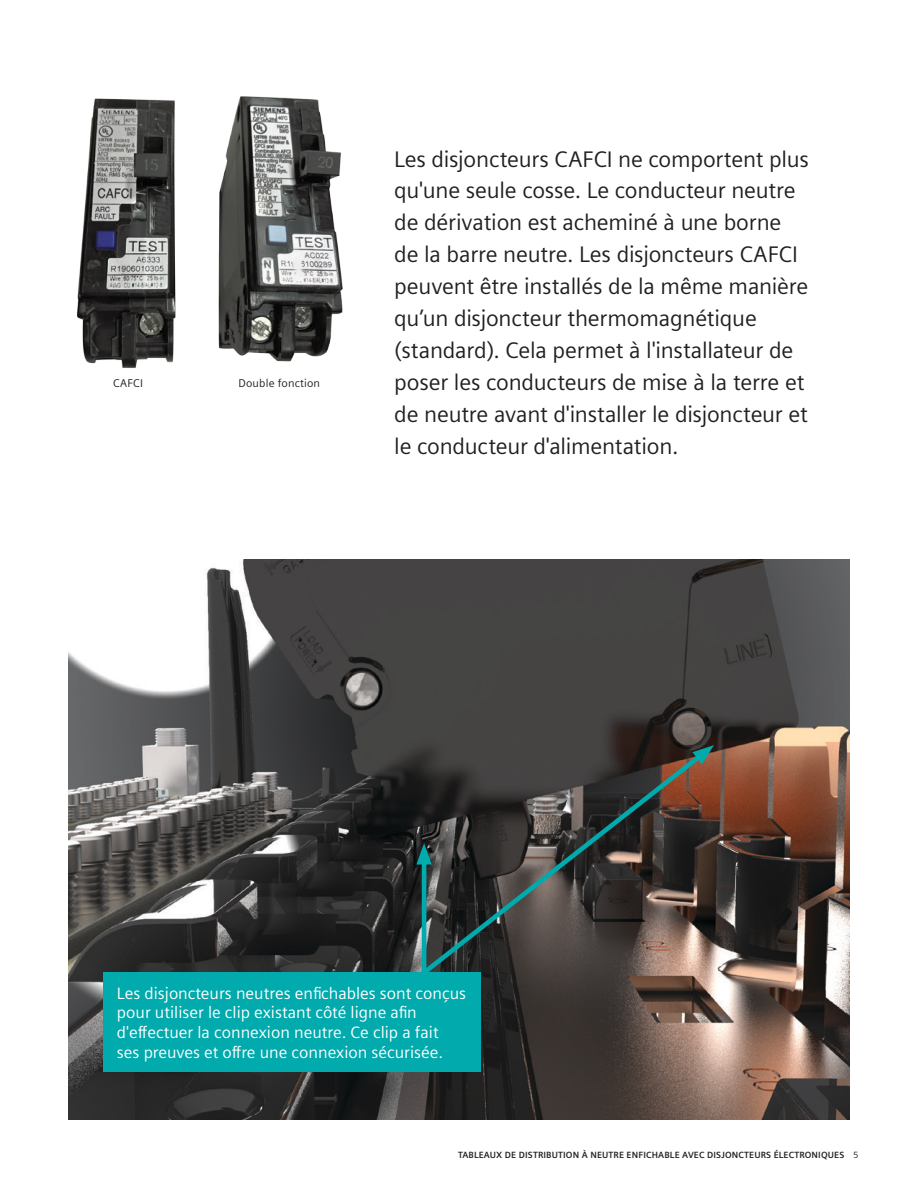
<style>
.page{position:relative;width:918px;height:1188px;background:#fff}
.page>*{position:absolute;margin:0;border:0;box-sizing:border-box;transform-origin:0 0}
.t1{font:22.5px/32px "Siemens Sans";letter-spacing:-.01em;color:#231f20}
.t2{font:16.5px/19.8px "Siemens Sans";color:#fff}
.t3{font:11.25px "Siemens Sans";letter-spacing:.015em;color:#231f20}
.t4{font:700 9px "Siemens Sans";letter-spacing:.015em;color:#231f20}
.s1{font-weight:400}
</style>
<div class="page">
<img style="left:77px;top:96px;width:266px;height:272px">
<img style="left:68px;top:559px;width:782px;height:561px">
<div style="left:103px;top:973px;width:377px;height:99px;background:#00aaad"></div>
<svg style="left:416px;top:843px;width:2px;height:22px"></svg>
<svg style="left:418px;top:747px;width:292px;height:232px;background:#43423e"></svg>
<svg style="left:692px;top:745px;width:22px;height:19px"></svg>
<p class="t3" style="left:113px;top:374px;width:31px">CAFCI</p>
<p class="t3" style="left:239px;top:374px;width:83px">Double fonction</p>
<p class="t1" style="left:394px;top:141px;width:416px">Les disjoncteurs CAFCI ne comportent plus qu'une seule cosse. Le conducteur neutre de dérivation est acheminé à une borne de la barre neutre. Les disjoncteurs CAFCI peuvent être installés de la même manière qu’un disjoncteur thermomagnétique (standard). Cela permet à l'installateur de poser les conducteurs de mise à la terre et de neutre avant d'installer le disjoncteur et le conducteur d'alimentation.</p>
<p class="t2" style="left:117px;top:982px;width:351px">Les disjoncteurs neutres enfichables sont conçus pour utiliser le clip existant côté ligne afin d'effectuer la connexion neutre. Ce clip a fait<br>ses preuves et offre une connexion sécurisée.</p>
<p class="t4" style="left:458px;top:1148px;width:402px">TABLEAUX DE DISTRIBUTION À NEUTRE ENFICHABLE AVEC DISJONCTEURS ÉLECTRONIQUES <span class="s1">5</span></p>
</div>
